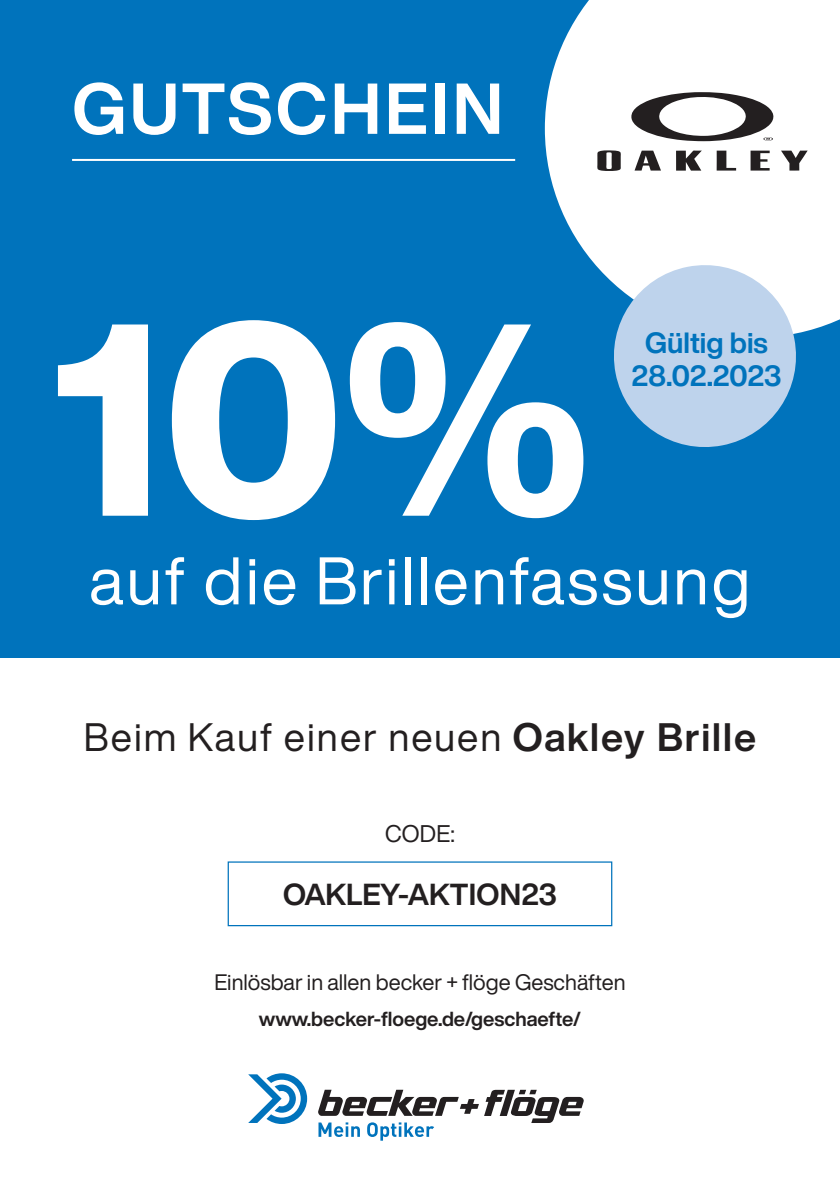
<style>
.page{position:relative;width:840px;height:1191px;background:#fff}
.page>*{position:absolute;margin:0;border:0;box-sizing:border-box;transform-origin:0 0}
.t1{font:800 268.6px "Helvetica Now Display";color:#fff}
.t2{font:700 70.6px "Helvetica Now Display";letter-spacing:.05em;color:#fff}
.t3{font:66px "Helvetica Now Display";letter-spacing:.04em;color:#fff}
.t4{font:39px "Helvetica Now Display";letter-spacing:.05em;color:#231f20}
.t5{font:700 29.8px "Helvetica Now Display";letter-spacing:-.005em;color:#231f20}
.t6{font:700 28.8px/33px "Helvetica Now Display";color:#0073bc;text-align:center}
.t7{font:23.6px "Helvetica Now Display";color:#231f20}
.t8{font:22px "Helvetica Now Display";color:#231f20}
.t9{font:700 20px "Helvetica Now Display";color:#231f20}
.s1{font-weight:700}
</style>
<div class="page">
<div style="left:0;top:0;width:839px;height:658px;background:#0073bc"></div>
<div style="left:227px;top:861px;width:385px;height:65px;background:#fff;border:1px solid #0073bc"></div>
<svg style="left:544px;top:0;width:295px;height:333px;background:#ddecf6"></svg>
<svg style="left:597px;top:92px;width:210px;height:79px;background:#c0bfc0"></svg>
<svg style="left:248px;top:1073px;width:59px;height:51px"></svg>
<svg style="left:318px;top:1089px;width:265px;height:51px"></svg>
<svg style="left:607px;top:258px;width:195px;height:189px"></svg>
<hr style="left:72px;top:159px;width:443px;height:2px;background:#fff">
<h2 class="t2" style="left:72px;top:61px;width:432px">GUTSCHEIN</h2>
<h1 class="t1" style="left:51px;top:237px;width:539px">10%</h1>
<h3 class="t6" style="left:631px;top:326px;width:151px">Gültig bis<br>28.02.2023</h3>
<h3 class="t3" style="left:89px;top:536px;width:662px">auf die Brillenfassung</h3>
<h3 class="t4" style="left:84px;top:710px;width:673px">Beim Kauf einer neuen <span class="s1">Oakley Brille</span></h3>
<p class="t7" style="left:385px;top:817px;width:71px">CODE:</p>
<h3 class="t5" style="left:283px;top:874px;width:275px">OAKLEY-AKTION23</h3>
<p class="t8" style="left:214px;top:967px;width:412px">Einlösbar in allen becker + flöge Geschäften</p>
<p class="t9" style="left:259px;top:1005px;width:323px">www.becker-floege.de/geschaefte/</p>
</div>
